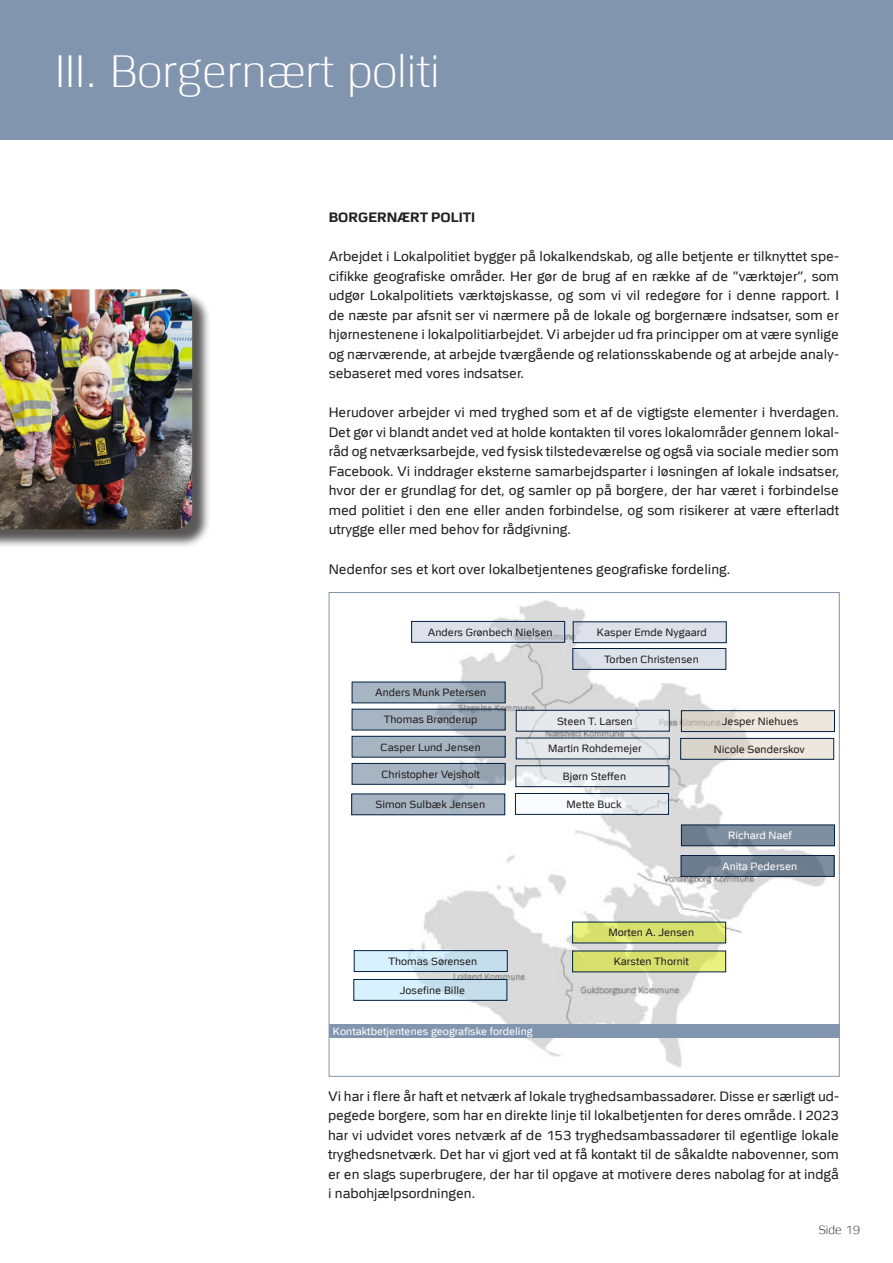
<style>
.page{position:relative;width:893px;height:1263px;background:#fff}
.page>*{position:absolute;margin:0;border:0;box-sizing:border-box;transform-origin:0 0}
.t1{font:300 45px "Politi";color:#fff}
.t2{font:13.5px/19.5px "Politi";color:#231f20;text-align:justify}
.t3{font:700 13.5px "Politi";color:#231f20}
.t4{font:300 12px "Politi";color:#231f20}
.t5{font:10.5px "Politi";color:#231f20}
.t6{font:10.5px "Politi";color:#fff}
</style>
<div class="page">
<div style="left:0;top:0;width:893px;height:140px;background:#8295ae"></div>
<img style="left:331px;top:600px;width:507px;height:468px">
<svg style="left:413px;top:623px;width:150px;height:17px;background:#d3d8e0"></svg>
<div style="left:411px;top:621px;width:154px;height:21px;border:1px solid #002042"></div>
<div style="left:573px;top:622px;width:153px;height:21px;background:#dde2ea"></div>
<div style="left:573px;top:622px;width:153px;height:21px;border:1px solid #002042"></div>
<div style="left:573px;top:648px;width:153px;height:21px;background:#dde2ea"></div>
<div style="left:573px;top:648px;width:153px;height:21px;border:1px solid #002042"></div>
<div style="left:352px;top:682px;width:153px;height:21px;background:linear-gradient(to right,#adbac8,#96a4b2)"></div>
<div style="left:352px;top:709px;width:153px;height:21px;background:linear-gradient(to right,#adbac8,#92a0ae)"></div>
<div style="left:352px;top:709px;width:153px;height:21px;border:1px solid #002042"></div>
<div style="left:352px;top:736px;width:153px;height:21px;background:linear-gradient(to right,#adb9c7,#99a7b5)"></div>
<div style="left:352px;top:736px;width:153px;height:21px;border:1px solid #002042"></div>
<div style="left:352px;top:763px;width:153px;height:21px;background:linear-gradient(to right,#acb9c7,#9aa8b6)"></div>
<div style="left:352px;top:763px;width:153px;height:21px;border:1px solid #002042"></div>
<div style="left:516px;top:710px;width:153px;height:21px;background:#e6e9eb"></div>
<div style="left:516px;top:710px;width:153px;height:21px;border:1px solid #002042"></div>
<div style="left:516px;top:738px;width:153px;height:21px;background:#e6e9eb"></div>
<svg style="left:683px;top:712px;width:150px;height:18px;background:#e5dfd5"></svg>
<div style="left:681px;top:710px;width:154px;height:22px;border:1px solid #002042"></div>
<svg style="left:518px;top:767px;width:149px;height:18px;background:#e8ebed"></svg>
<div style="left:516px;top:765px;width:153px;height:22px;border:1px solid #002042"></div>
<div style="left:515px;top:793px;width:153px;height:21px;background:linear-gradient(to right,#fff,#e3e6e8)"></div>
<div style="left:515px;top:793px;width:154px;height:21px;border:1px solid #002042"></div>
<div style="left:681px;top:825px;width:153px;height:21px;background:linear-gradient(to right,#728293,#8594a5)"></div>
<div style="left:681px;top:825px;width:154px;height:21px;border:1px solid #002042"></div>
<div style="left:681px;top:855px;width:153px;height:21px;background:linear-gradient(to right,#738394,#728293)"></div>
<div style="left:681px;top:855px;width:153px;height:21px;border:1px solid #002042"></div>
<svg style="left:574px;top:924px;width:150px;height:17px;background:#d9e16f"></svg>
<div style="left:573px;top:951px;width:153px;height:21px;background:linear-gradient(to right,#d4dc6a,#dee774)"></div>
<div style="left:354px;top:951px;width:153px;height:20px;background:linear-gradient(to right,#dcf5ff,#c0d9e7)"></div>
<div style="left:354px;top:950px;width:153px;height:22px;border:1px solid #002042"></div>
<div style="left:329px;top:1025px;width:511px;height:13px;background:#8295ae"></div>
<div style="left:354px;top:979px;width:153px;height:21px;background:linear-gradient(to right,#ddf6ff,#c1dae8)"></div>
<div style="left:354px;top:979px;width:153px;height:21px;border:1px solid #002042"></div>
<div style="left:681px;top:738px;width:153px;height:21px;background:linear-gradient(to right,#d7d2c8,#f3ede3)"></div>
<div style="left:680px;top:738px;width:154px;height:21px;border:1px solid #002042"></div>
<div style="left:352px;top:794px;width:153px;height:21px;background:#a7b4c2"></div>
<div style="left:351px;top:794px;width:154px;height:21px;border:1px solid #002042"></div>
<div style="left:0;top:292px;width:211px;height:256px;background:#231f20;opacity:.75"></div>
<img style="left:0;top:289px;width:192px;height:240px">
<p class="t1" style="left:55px;top:47px;width:386px">III. Borgernært politi</p>
<p class="t3" style="left:329px;top:210px;width:148px">BORGERNÆRT POLITI</p>
<p class="t2" style="left:329px;top:247px;width:512px">Arbejdet i Lokalpolitiet bygger på lokalkendskab, og alle betjente er tilknyttet spe&shy;cifikke geografiske områder. Her gør de brug af en række af de ”værktøjer”, som udgør Lokalpolitiets værktøjskasse, og som vi vil redegøre for i denne rapport. I de næste par afsnit ser vi nærmere på de lokale og borgernære indsatser, som er hjørnestenene i lokalpolitiarbejdet. Vi arbejder ud fra principper om at være synlige og nærværende, at arbejde tværgående og relationsskabende og at arbejde analy&shy;sebaseret med vores indsatser.</p>
<p class="t2" style="left:329px;top:403px;width:512px">Herudover arbejder vi med tryghed som et af de vigtigste elementer i hverdagen.<br>Det gør vi blandt andet ved at holde kontakten til vores lokalområder gennem lokal&shy;råd og netværksarbejde, ved fysisk tilstedeværelse og også via sociale medier som Facebook. Vi inddrager eksterne samarbejdsparter i løsningen af lokale indsatser, hvor der er grundlag for det, og samler op på borgere, der har været i forbindelse med politiet i den ene eller anden forbindelse, og som risikerer at være efterladt utrygge eller med behov for rådgivning.</p>
<p class="t2" style="left:329px;top:559px;width:403px">Nedenfor ses et kort over lokalbetjentenes geografiske fordeling.</p>
<p class="t5" style="left:428px;top:626px;width:126px">Anders Grønbech Nielsen</p>
<p class="t5" style="left:597px;top:627px;width:111px">Kasper Emde Nygaard</p>
<p class="t5" style="left:604px;top:653px;width:96px">Torben Christensen</p>
<p class="t5" style="left:375px;top:687px;width:113px">Anders Munk Petersen</p>
<p class="t5" style="left:384px;top:714px;width:95px">Thomas Brønderup</p>
<p class="t5" style="left:381px;top:741px;width:102px">Casper Lund Jensen</p>
<p class="t5" style="left:381px;top:768px;width:100px">Christopher Vejsholt</p>
<p class="t5" style="left:557px;top:715px;width:77px">Steen T. Larsen</p>
<p class="t5" style="left:548px;top:743px;width:95px">Martin Rohdemejer</p>
<p class="t5" style="left:563px;top:771px;width:65px">Bjørn Steffen</p>
<p class="t5" style="left:567px;top:798px;width:56px">Mette Buck</p>
<p class="t5" style="left:376px;top:799px;width:111px">Simon Sulbæk Jensen</p>
<p class="t5" style="left:722px;top:716px;width:78px">Jesper Niehues</p>
<p class="t5" style="left:714px;top:743px;width:92px">Nicole Sønderskov</p>
<p class="t6" style="left:728px;top:830px;width:65px">Richard Naef</p>
<p class="t6" style="left:722px;top:860px;width:77px">Anita Pedersen</p>
<p class="t5" style="left:608px;top:927px;width:87px">Morten A. Jensen</p>
<p class="t5" style="left:388px;top:955px;width:90px">Thomas Sørensen</p>
<p class="t5" style="left:614px;top:956px;width:77px">Karsten Thornit</p>
<p class="t5" style="left:400px;top:984px;width:67px">Josefine Bille</p>
<p class="t6" style="left:333px;top:1026px;width:201px">Kontaktbetjentenes geografiske fordeling</p>
<p class="t2" style="left:328px;top:1087px;width:512px">Vi har i flere år haft et netværk af lokale tryghedsambassadører. Disse er særligt ud&shy;pegede borgere, som har en direkte linje til lokalbetjenten for deres område. I 2023 har vi udvidet vores netværk af de 153 tryghedsambassadører til egentlige lokale tryghedsnetværk. Det har vi gjort ved at få kontakt til de såkaldte nabovenner, som er en slags superbrugere, der har til opgave at motivere deres nabolag for at indgå i nabohjælpsordningen.</p>
<p class="t4" style="left:819px;top:1223px;width:43px">Side 19</p>
</div>
